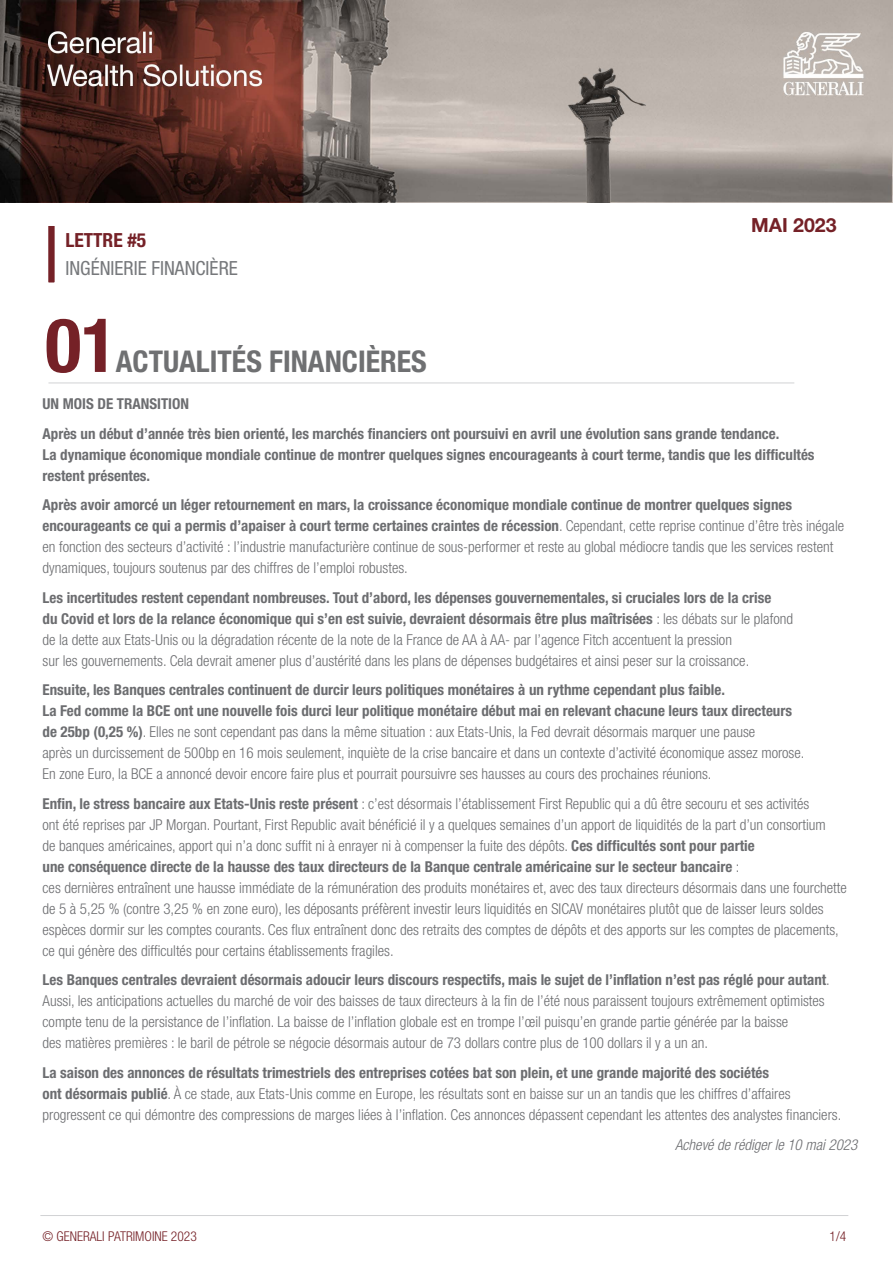
<style>
.page{position:relative;width:893px;height:1263px;background:#fff}
.page>*{position:absolute;margin:0;border:0;box-sizing:border-box;transform-origin:0 0}
.Question{font:700 condensed 75px "Helvetica Neue LT Std";color:#752127}
.Question-2{font:700 condensed 30px "Helvetica Neue LT Std";color:#6f7072}
.Question-3{font:condensed 19.5px "Helvetica Neue LT Std";color:#76787b}
.Question-4{font:700 condensed 19.5px "Helvetica Neue LT Std";color:#752127}
.Question-5{font:700 19.5px "Helvetica Neue LT Std";color:#752127}
.Text_article{font:300 condensed 15px/21px "Helvetica Neue LT Std";color:#6c6d70}
.Text_article-2{font:700 condensed 15px/21px "Helvetica Neue LT Std";color:#6c6d70}
.Text_article-3{font:italic 300 condensed 15px "Helvetica Neue LT Std";color:#6c6d70}
.t1{font:300 condensed 13.5px "Helvetica Neue LT Std";color:#752127}
.s1{font-weight:700}
</style>
<div class="page">
<hr style="left:40px;top:1215px;width:808px;height:1px;background:#d1d2d4">
<img style="left:0;top:0;width:893px;height:203px">
<div style="left:47px;top:224px;width:9px;height:60px;background:#752127;border:2px solid #fff"></div>
<hr style="left:48px;top:383px;width:746px;height:1px;background:#d1d2d4">
<p class="Question-4" style="left:65px;top:229px;width:82px">LETTRE #5</p>
<p class="Question-3" style="left:65px;top:257px;width:174px">INGÉNIERIE FINANCIÈRE</p>
<p class="Question-5" style="left:751px;top:213px;width:87px">MAI 2023</p>
<p class="Question" style="left:45px;top:300px;width:73px">01</p>
<p class="Question-2" style="left:116px;top:343px;width:312px">ACTUALITÉS FINANCIÈRES</p>
<p class="Text_article-2" style="left:43px;top:393px;width:148px">UN MOIS DE TRANSITION</p>
<p class="Text_article-2" style="left:43px;top:423px;width:774px">Après un début d’année très bien orienté, les marchés financiers ont poursuivi en avril une évolution sans grande tendance.<br>La dynamique économique mondiale continue de montrer quelques signes encourageants à court terme, tandis que les difficultés restent présentes.</p>
<p class="Text_article" style="left:43px;top:494px;width:803px"><span class="s1">Après avoir amorcé un léger retournement en mars, la croissance économique mondiale continue de montrer quelques signes encourageants ce qui a permis d’apaiser à court terme certaines craintes de récession</span>. Cependant, cette reprise continue d’être très inégale en fonction des secteurs d’activité : l’industrie manufacturière continue de sous-performer et reste au global médiocre tandis que les services restent dynamiques, toujours soutenus par des chiffres de l’emploi robustes.</p>
<p class="Text_article" style="left:43px;top:587px;width:752px"><span class="s1">Les incertitudes restent cependant nombreuses. Tout d’abord, les dépenses gouvernementales, si cruciales lors de la crise<br>du Covid et lors de la relance économique qui s’en est suivie, devraient désormais être plus maîtrisées</span> : les débats sur le plafond de la dette aux Etats-Unis ou la dégradation récente de la note de la France de AA à AA- par l’agence Fitch accentuent la pression<br>sur les gouvernements. Cela devrait amener plus d’austérité dans les plans de dépenses budgétaires et ainsi peser sur la croissance.</p>
<p class="Text_article" style="left:43px;top:679px;width:763px"><span class="s1">Ensuite, les Banques centrales continuent de durcir leurs politiques monétaires à un rythme cependant plus faible.<br>La Fed comme la BCE ont une nouvelle fois durci leur politique monétaire début mai en relevant chacune leurs taux directeurs de 25bp (0,25 %)</span>. Elles ne sont cependant pas dans la même situation : aux Etats-Unis, la Fed devrait désormais marquer une pause<br>après un durcissement de 500bp en 16 mois seulement, inquiète de la crise bancaire et dans un contexte d’activité économique assez morose.<br>En zone Euro, la BCE a annoncé devoir encore faire plus et pourrait poursuivre ses hausses au cours des prochaines réunions.</p>
<p class="Text_article" style="left:43px;top:793px;width:806px"><span class="s1">Enfin, le stress bancaire aux Etats-Unis reste présent</span> : c’est désormais l’établissement First Republic qui a dû être secouru et ses activités<br>ont été reprises par JP Morgan. Pourtant, First Republic avait bénéficié il y a quelques semaines d’un apport de liquidités de la part d’un consortium<br>de banques américaines, apport qui n’a donc suffit ni à enrayer ni à compenser la fuite des dépôts. <span class="s1">Ces difficultés sont pour partie<br>une conséquence directe de la hausse des taux directeurs de la Banque centrale américaine sur le secteur bancaire</span> :<br>ces dernières entraînent une hausse immédiate de la rémunération des produits monétaires et, avec des taux directeurs désormais dans une fourchette de 5 à 5,25 % (contre 3,25 % en zone euro), les déposants préfèrent investir leurs liquidités en SICAV monétaires plutôt que de laisser leurs soldes espèces dormir sur les comptes courants. Ces flux entraînent donc des retraits des comptes de dépôts et des apports sur les comptes de placements, ce qui génère des difficultés pour certains établissements fragiles.</p>
<p class="Text_article" style="left:43px;top:969px;width:789px"><span class="s1">Les Banques centrales devraient désormais adoucir leurs discours respectifs, mais le sujet de l’inflation n’est pas réglé pour autant</span>.<br>Aussi, les anticipations actuelles du marché de voir des baisses de taux directeurs à la fin de l’été nous paraissent toujours extrêmement optimistes compte tenu de la persistance de l’inflation. La baisse de l’inflation globale est en trompe l’œil puisqu’en grande partie générée par la baisse<br>des matières premières : le baril de pétrole se négocie désormais autour de 73 dollars contre plus de 100 dollars il y a un an.</p>
<p class="Text_article" style="left:43px;top:1062px;width:800px"><span class="s1">La saison des annonces de résultats trimestriels des entreprises cotées bat son plein, et une grande majorité des sociétés<br>ont désormais publié</span>. À ce stade, aux Etats-Unis comme en Europe, les résultats sont en baisse sur un an tandis que les chiffres d’affaires progressent ce qui démontre des compressions de marges liées à l’inflation. Ces annonces dépassent cependant les attentes des analystes financiers.</p>
<p class="Text_article-3" style="left:675px;top:1135px;width:184px">Achevé de rédiger le 10 mai 2023</p>
<p class="t1" style="left:43px;top:1228px;width:156px">© GENERALI PATRIMOINE 2023</p>
<p class="t1" style="left:829px;top:1228px;width:18px">1/4</p>
</div>
